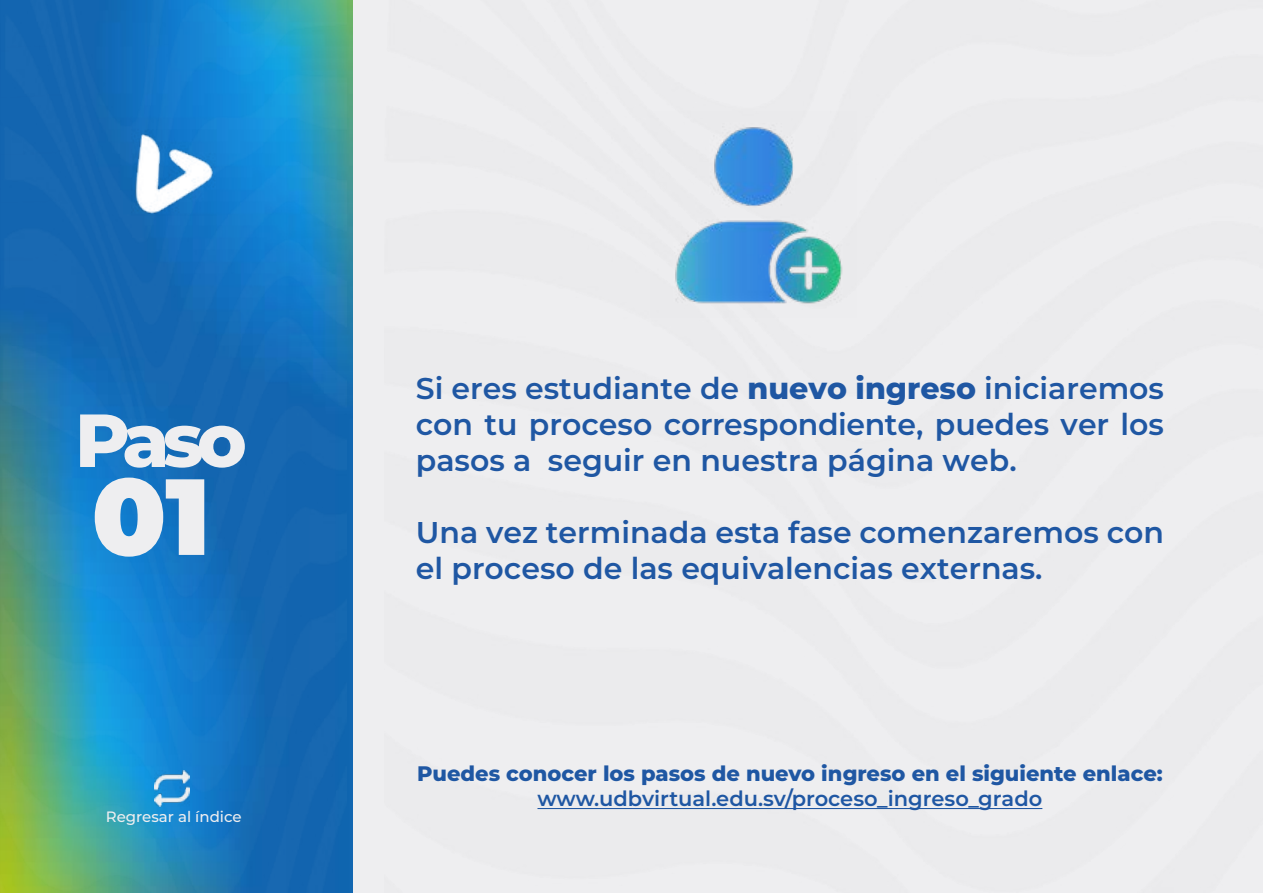
<style>
.page{position:relative;width:1263px;height:893px;background:#fff}
.page>*{position:absolute;margin:0;border:0;box-sizing:border-box;transform-origin:0 0}
.t1{font:900 108px "Montserrat";color:#eeeef0}
.t2{font:800 75px "Montserrat";color:#eeeef0}
.t3{font:600 30px/36px "Montserrat";color:#1f57a3;text-align:justify}
.t4{font:800 21px "Montserrat";color:#1f57a3}
.t5{font:600 21px "Montserrat";color:#1f57a3}
.t6{font:500 15px "Montserrat";color:#eeeef0}
.s1{font-weight:800}
</style>
<div class="page">
<div style="left:286px;top:0;width:977px;height:893px;background:#eeeef0"></div>
<img style="left:1px;top:0;width:346px;height:893px">
<hr style="left:537px;top:808px;width:505px;height:1px;background:#1f57a3">
<img style="left:154px;top:770px;width:35px;height:36px">
<img style="left:675px;top:125px;width:168px;height:179px">
<img style="left:131px;top:129px;width:85px;height:87px">
<h2 class="t2" style="left:75px;top:385px;width:173px">Paso</h2>
<h1 class="t1" style="left:92px;top:435px;width:120px">01</h1>
<p class="t6" style="left:106px;top:806px;width:137px">Regresar al índice</p>
<p class="t3" style="left:416px;top:369px;width:750px">Si eres estudiante de <span class="s1">nuevo ingreso</span> iniciaremos con tu proceso correspondiente, puedes ver los pasos a seguir en nuestra página web.</p>
<p class="t3" style="left:416px;top:513px;width:750px">Una vez terminada esta fase comenzaremos con el proceso de las equivalencias externas.</p>
<p class="t4" style="left:417px;top:758px;width:747px">Puedes conocer los pasos de nuevo ingreso en el siguiente enlace:</p>
<p class="t5" style="left:537px;top:784px;width:506px">www.udbvirtual.edu.sv/proceso_ingreso_grado</p>
</div>
